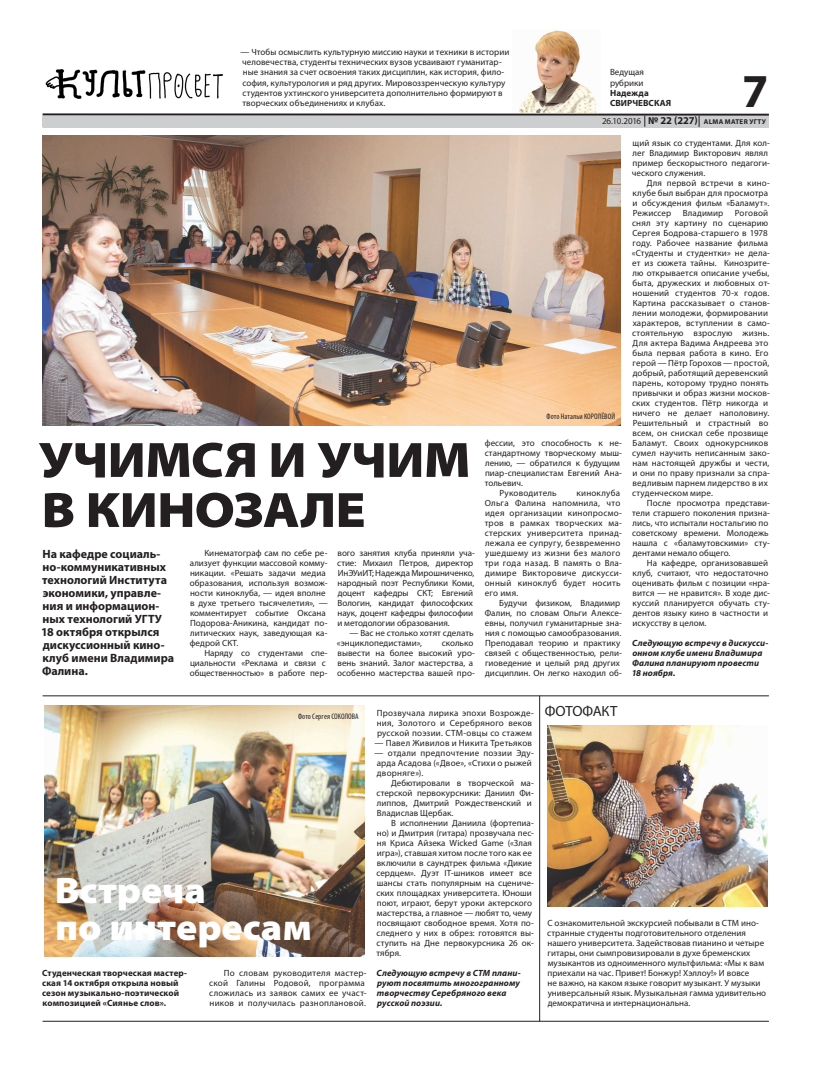
<style>
.page{position:relative;width:820px;height:1078px;background:#fff}
.page>*{position:absolute;margin:0;border:0;box-sizing:border-box;transform-origin:0 0}
.t1{font:900 semi-expanded 50px/50px "Myriad Pro";letter-spacing:-.01em;color:#231f20}
.t2{font:700 47.4px "Myriad Pro";color:#231f20}
.t3{font:900 semi-expanded 37px/37px "Myriad Pro";color:#fff}
.t4{font:14.8px "Myriad Pro";letter-spacing:-.015em;color:#231f20}
.t5{font:700 12px/13px "Myriad Pro";color:#231f20}
.t6{font:9px/10px "Myriad Pro";letter-spacing:.01em;color:#231f20}
.t7{font:italic 700 9px/10px "Myriad Pro";letter-spacing:.01em;color:#231f20}
.t8{font:700 9px/10px "Myriad Pro";letter-spacing:.01em;color:#231f20}
.t9{font:condensed 8px "Myriad Pro";letter-spacing:.01em;color:#231f20}
.t10{font:700 7px "Myriad Pro";letter-spacing:.04em;color:#231f20}
.s1{font-weight:400;font-size:9px}
.s2{font-size:10.5px}
</style>
<div class="page">
<hr style="left:43px;top:113px;width:725px;height:3px;background:#231f20">
<div style="left:43px;top:116px;width:725px;height:11px;background:#cdced0"></div>
<svg style="left:644px;top:115px;width:1px;height:12px"></svg>
<hr style="left:43px;top:1020px;width:725px;height:1px;background:#231f20">
<img style="left:519px;top:30px;width:77px;height:83px">
<img style="left:45px;top:69px;width:178px;height:30px">
<hr style="left:43px;top:695px;width:725px;height:1px;background:#231f20">
<img style="left:43px;top:135px;width:577px;height:290px">
<img style="left:45px;top:705px;width:320px;height:250px">
<hr style="left:539px;top:695px;width:1px;height:326px;background:#231f20">
<img style="left:547px;top:725px;width:220px;height:180px">
<p class="t6" style="left:240px;top:47px;width:270px">— Чтобы осмыслить культурную миссию науки и техники в истории человечества, студенты технических вузов усваивают гуманитар&shy;ные знания за счет освоения таких дисциплин, как история, фило&shy;софия, культурология и ряд других. Мировоззренческую культуру студентов ухтинского университета дополнительно формируют в творческих объединениях и клубах.</p>
<p class="t6" style="left:609px;top:67px;width:35px">Ведущая рубрики</p>
<p class="t8" style="left:609px;top:87px;width:63px">Надежда<br>СВИРЧЕВСКАЯ</p>
<h2 class="t2" style="left:741px;top:60px;width:28px">7</h2>
<p class="t10" style="left:601px;top:117px;width:165px"><span class="s1">26.10.2016</span> <span class="s2">№ 22 (227)</span> ALMA MATER УГТУ</p>
<h1 class="t1" style="left:38px;top:435px;width:433px">УЧИМСЯ И УЧИМ<br>В КИНОЗАЛЕ</h1>
<h3 class="t5" style="left:41px;top:547px;width:135px">На кафедре социаль&shy;но-коммуникативных технологий Института экономики, управле&shy;ния и информацион&shy;ных технологий УГТУ<br>18 октября открылся дискуссионный кино&shy;клуб имени Владимира<br>Фалина.</h3>
<p class="t6" style="left:190px;top:547px;width:139px;text-indent:15px">Кинематограф сам по себе ре&shy;ализует функции массовой комму&shy;никации. «Решать задачи медиа образования, используя возмож&shy;ности киноклуба, — идея вполне в духе третьего тысячелетия», — комментирует событие Оксана<br>Подорова-Аникина, кандидат по&shy;литических наук, заведующая ка&shy;федрой СКТ.</p>
<p class="t6" style="left:190px;top:647px;width:139px;text-indent:15px">Наряду со студентами спе&shy;циальности «Реклама и связи с общественностью» в работе пер-</p>
<p class="t6" style="left:337px;top:547px;width:139px">вого занятия клуба приняли уча&shy;стие: Михаил Петров, директор<br>ИнЭУиИТ; Надежда Мирошниченко, народный поэт Республики Коми, доцент кафедры СКТ; Евгений<br>Вологин, кандидат философских наук, доцент кафедры философии и методологии образования.</p>
<p class="t6" style="left:336px;top:627px;width:138px;text-indent:13px">— Вас не столько хотят сделать «энциклопедистами»,</p>
<p class="t6" style="left:337px;top:637px;width:139px;text-indent:104px">сколько вывести на более высокий уро&shy;вень знаний. Залог мастерства, а особенно мастерства вашей про-</p>
<p class="t9" style="left:546px;top:412px;width:70px">Фото Натальи КОРОЛЁВОЙ</p>
<p class="t6" style="left:484px;top:437px;width:139px">фессии, это способность к не-</p>
<p class="t6" style="left:484px;top:447px;width:139px">стандартному творческому мыш-</p>
<p class="t6" style="left:485px;top:457px;width:136px">лению, — обратился к будущим</p>
<p class="t6" style="left:485px;top:467px;width:138px">пиар-специалистам Евгений Ана-</p>
<p class="t6" style="left:484px;top:477px;width:40px">тольевич.</p>
<p class="t6" style="left:499px;top:487px;width:59px">Руководитель</p>
<p class="t6" style="left:484px;top:487px;width:139px;text-indent:92px">киноклуба<br>Ольга Фалина напомнила, что идея организации кинопросмо&shy;тров в рамках творческих ма&shy;стерских университета принад&shy;лежала ее супругу, безвременно ушедшему из жизни без малого три года назад. В память о Вла&shy;димире Викторовиче дискусси&shy;онный киноклуб будет носить его имя.</p>
<p class="t6" style="left:484px;top:597px;width:139px;text-indent:15px">Будучи физиком, Владимир<br>Фалин, по словам Ольги Алексе&shy;евны, получил гуманитарные зна&shy;ния с помощью самообразования.<br>Преподавал теорию и практику связей с общественностью, рели&shy;гиоведение и целый ряд других дисциплин. Он легко находил об-</p>
<p class="t6" style="left:631px;top:137px;width:139px">щий язык со студентами. Для кол&shy;лег Владимир Викторович являл пример бескорыстного педагоги&shy;ческого служения.</p>
<p class="t6" style="left:632px;top:177px;width:139px;text-indent:14px">Для первой встречи в кино&shy;клубе был выбран для просмотра и обсуждения фильм «Баламут».<br>Режиссер</p>
<p class="t6" style="left:631px;top:207px;width:140px;text-indent:103px">Роговой снял эту картину по сценарию<br>Сергея Бодрова-старшего в 1978 году. Рабочее название фильма «Студенты и студентки» не дела&shy;ет из сюжета тайны. Кинозрите&shy;лю открывается описание учебы, быта, дружеских и любовных от&shy;ношений студентов 70-х годов.<br>Картина рассказывает о станов&shy;лении молодежи, формировании характеров, вступлении в само&shy;стоятельную взрослую жизнь.<br>Для актера Вадима Андреева это была первая работа в кино. Его герой — Пётр Горохов — простой, добрый, работящий деревенский парень, которому трудно понять привычки и образ жизни москов&shy;ских студентов. Пётр никогда и ничего не делает наполовину.<br>Решительный и страстный во всем, он снискал себе прозвище<br>Баламут. Своих однокурсников сумел научить неписанным зако&shy;нам настоящей дружбы и чести, и они по праву признали за спра&shy;ведливым парнем лидерство в их студенческом мире.</p>
<p class="t6" style="left:632px;top:497px;width:139px;text-indent:15px">После просмотра представи&shy;тели старшего поколения призна&shy;лись, что испытали ностальгию по советскому времени. Молодежь нашла с «баламутовскими» сту&shy;дентами немало общего.</p>
<p class="t6" style="left:632px;top:557px;width:139px;text-indent:15px">На кафедре, организовавшей клуб, считают, что недостаточно оценивать фильм с позиции «нра&shy;вится — не нравится». В ходе дис&shy;куссий планируется обучать сту&shy;дентов языку кино в частности и искусству в целом.</p>
<p class="t7" style="left:631px;top:637px;width:138px">Следующую встречу в дискусси&shy;онном клубе имени Владимира<br>Фалина планируют провести<br>18 ноября.</p>
<p class="t6" style="left:682px;top:207px;width:42px">Владимир</p>
<p class="t9" style="left:298px;top:711px;width:62px">Фото Сергея СОКОЛОВА</p>
<h3 class="t3" style="left:55px;top:871px;width:258px">Встреча<br>по интересам</h3>
<p class="t8" style="left:42px;top:967px;width:146px">Студенческая творческая мастер&shy;ская 14 октября открыла новый сезон музыкально-поэтической композицией «Сиянье слов».</p>
<p class="t6" style="left:209px;top:967px;width:159px;text-indent:15px">По словам руководителя мастер&shy;ской Галины Родовой, программа сложилась из заявок самих ее участ&shy;ников и получилась разноплановой.</p>
<p class="t6" style="left:376px;top:707px;width:158px">Прозвучала лирика эпохи Возрожде&shy;ния, Золотого и Серебряного веков русской поэзии. СТМ-овцы со стажем</p>
<p class="t6" style="left:374px;top:737px;width:159px">— Павел Живилов и Никита Третьяков</p>
<p class="t6" style="left:374px;top:747px;width:161px">— отдали предпочтение поэзии Эду&shy;арда Асадова («Двое», «Стихи о рыжей дворняге»).</p>
<p class="t6" style="left:376px;top:777px;width:159px;text-indent:15px">Дебютировали в творческой ма&shy;стерской первокурсники: Даниил Фи&shy;липпов, Дмитрий Рождественский и<br>Владислав Щербак.</p>
<p class="t6" style="left:376px;top:817px;width:159px;text-indent:15px">В исполнении Даниила (фортепиа&shy;но) и Дмитрия (гитара) прозвучала пес&shy;ня Криса Айзека Wicked Game («Злая игра»), ставшая хитом после того как ее включили в саундтрек фильма «Дикие сердцем». Дуэт IT-шников имеет все шансы стать популярным на сцениче&shy;ских площадках университета. Юноши поют, играют, берут уроки актерского мастерства, а главное — любят то, чему посвящают свободное время. Хотя по&shy;следнего у них в обрез: готовятся вы&shy;ступить на Дне первокурсника 26 ок&shy;тября.</p>
<p class="t7" style="left:376px;top:967px;width:145px">Следующую встречу в СТМ плани&shy;руют посвятить многогранному творчеству Серебряного века русской поэзии.</p>
<h3 class="t4" style="left:544px;top:701px;width:74px">ФОТОФАКТ</h3>
<p class="t6" style="left:547px;top:917px;width:220px">С ознакомительной экскурсией побывали в СТМ ино&shy;странные студенты подготовительного отделения нашего университета. Задействовав пианино и четыре гитары, они сымпровизировали в духе бременских музыкантов из одноименного мультфильма: «Мы к вам приехали на час. Привет! Бонжур! Хэллоу!» И вовсе<br>не важно, на каком языке говорит музыкант. У музыки универсальный язык. Музыкальная гамма удивительно демократична и интернациональна.</p>
</div>
